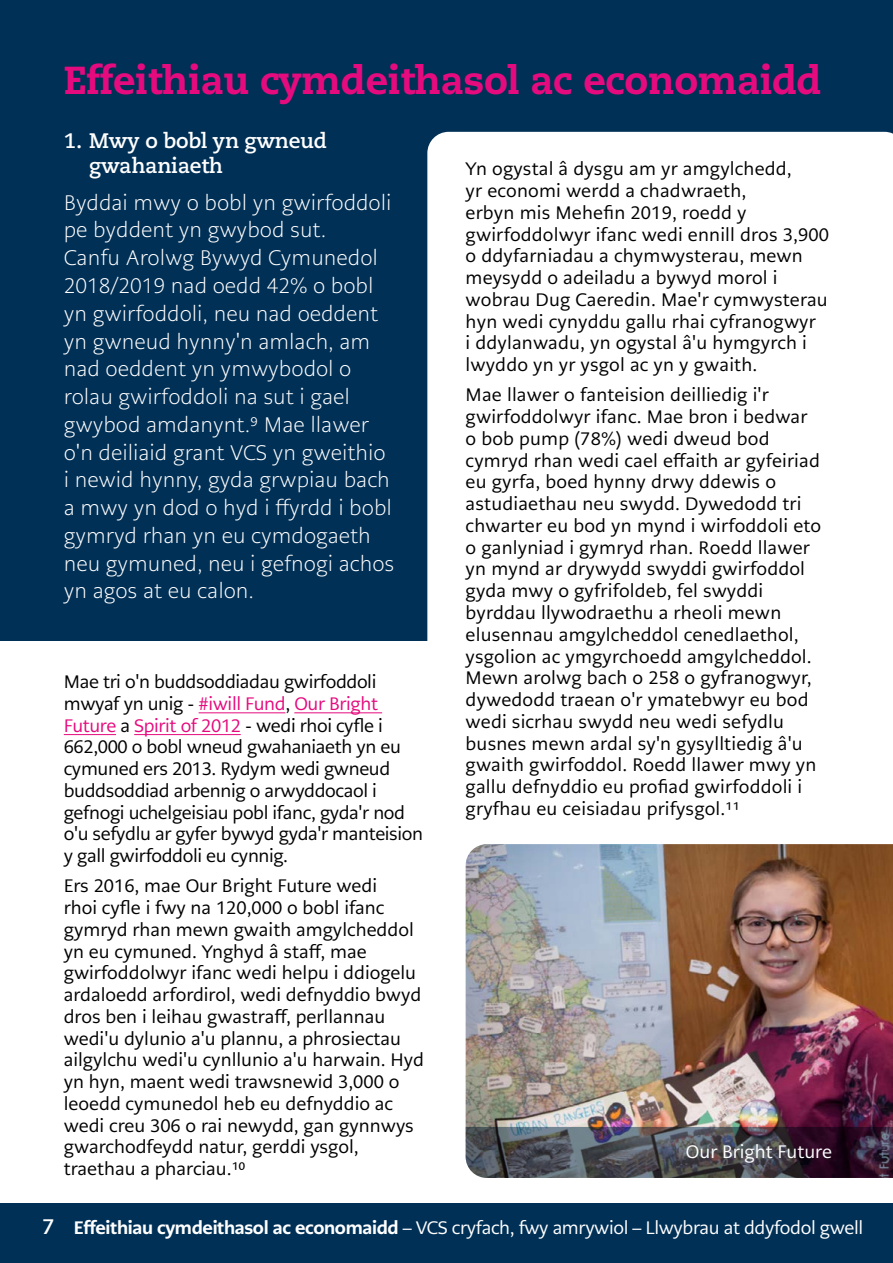
<style>
.page{position:relative;width:893px;height:1263px;background:#fff}
.page>*{position:absolute;margin:0;border:0;box-sizing:border-box;transform-origin:0 0}
.H2__Heading{font:800 39px "Caecilia LT Pro 85";letter-spacing:-.01em;color:#e50b7e}
.P__Intro{font:300 21px/27.8px "PMN Caecilia Sans Text";color:#fff}
.H3__Numbered_Heading{font:700 21px/25.5px "Caecilia LT Pro 75";letter-spacing:-.01em;color:#fff}
.P__Body{font:18px/21.8px "PMN Caecilia Sans Text";letter-spacing:.005em;color:#000}
.P__Body-2{font:18px/21.8px "PMN Caecilia Sans Text";letter-spacing:-.02em;color:#000}
.A__Footer{font:18px "PMN Caecilia Sans Text";letter-spacing:-.02em;color:#fff}
.A__Footer-2{font:18px "PMN Caecilia Sans Text";color:#fff}
.s1{color:#e50b7e}
.s2{font-family:"PMN Caecilia Sans Head";font-weight:700;font-size:21px}
.s3{font-weight:800}
</style>
<div class="page">
<div style="left:0;top:1203px;width:893px;height:60px;background:#003056"></div>
<div style="left:0;top:0;width:893px;height:640px;background:#003056"></div>
<hr style="left:199px;top:712px;width:86px;height:1px;background:#e50b7e">
<hr style="left:294px;top:712px;width:88px;height:1px;background:#e50b7e">
<hr style="left:64px;top:734px;width:52px;height:1px;background:#e50b7e">
<hr style="left:134px;top:734px;width:107px;height:1px;background:#e50b7e">
<div style="left:427px;top:132px;width:466px;height:509px;background:#fff"></div>
<img style="left:466px;top:844px;width:427px;height:283px">
<img style="left:466px;top:1127px;width:427px;height:51px">
<h2 class="H2__Heading" style="left:64px;top:53px;width:759px">Effeithiau cymdeithasol ac economaidd</h2>
<h3 class="H3__Numbered_Heading" style="left:89px;top:127px;width:239px;text-indent:-26px">1. Mwy o bobl yn gwneud gwahaniaeth</h3>
<p class="P__Intro" style="left:64px;top:188px;width:332px">Byddai mwy o bobl yn gwirfoddoli pe byddent yn gwybod sut.<br>Canfu Arolwg Bywyd Cymunedol<br>2018/2019 nad oedd 42% o bobl yn gwirfoddoli, neu nad oeddent yn gwneud hynny'n amlach, am nad oeddent yn ymwybodol o rolau gwirfoddoli na sut i gael gwybod amdanynt.9 Mae llawer o'n deiliaid grant VCS yn gweithio i newid hynny, gyda grwpiau bach a mwy yn dod o hyd i ffyrdd i bobl gymryd rhan yn eu cymdogaeth neu gymuned, neu i gefnogi achos yn agos at eu calon.</p>
<p class="P__Body" style="left:466px;top:158px;width:365px">Yn ogystal â dysgu am yr amgylchedd,<br>yr economi werdd a chadwraeth,<br>erbyn mis Mehefin 2019, roedd y gwirfoddolwyr ifanc wedi ennill dros 3,900 o ddyfarniadau a chymwysterau, mewn meysydd o adeiladu a bywyd morol i wobrau Dug Caeredin. Mae'r cymwysterau hyn wedi cynyddu gallu rhai cyfranogwyr<br>i ddylanwadu, yn ogystal â'u hymgyrch i lwyddo yn yr ysgol ac yn y gwaith.</p>
<p class="P__Body" style="left:466px;top:384px;width:357px">Mae llawer o fanteision deilliedig i'r gwirfoddolwyr ifanc. Mae bron i bedwar o bob pump (78%) wedi dweud bod cymryd rhan wedi cael effaith ar gyfeiriad eu gyrfa, boed hynny drwy ddewis o astudiaethau neu swydd. Dywedodd tri chwarter eu bod yn mynd i wirfoddoli eto o ganlyniad i gymryd rhan. Roedd llawer yn mynd ar drywydd swyddi gwirfoddol gyda mwy o gyfrifoldeb, fel swyddi byrddau llywodraethu a rheoli mewn elusennau amgylcheddol cenedlaethol, ysgolion ac ymgyrchoedd amgylcheddol.<br>Mewn arolwg bach o 258 o gyfranogwyr, dywedodd traean o'r ymatebwyr eu bod wedi sicrhau swydd neu wedi sefydlu busnes mewn ardal sy'n gysylltiedig â'u gwaith gwirfoddol. Roedd llawer mwy yn gallu defnyddio eu profiad gwirfoddoli i gryfhau eu ceisiadau prifysgol.11</p>
<p class="P__Body-2" style="left:64px;top:671px;width:361px">Mae tri o'n buddsoddiadau gwirfoddoli mwyaf yn unig - <span class="s1">#iwill Fund</span>, <span class="s1">Our Bright Future</span> a <span class="s1">Spirit of 2012</span> - wedi rhoi cyfle i 662,000 o bobl wneud gwahaniaeth yn eu cymuned ers 2013. Rydym wedi gwneud buddsoddiad arbennig o arwyddocaol i gefnogi uchelgeisiau pobl ifanc, gyda'r nod o'u sefydlu ar gyfer bywyd gyda'r manteision y gall gwirfoddoli eu cynnig.</p>
<p class="P__Body" style="left:64px;top:875px;width:362px">Ers 2016, mae Our Bright Future wedi<br>rhoi cyfle i fwy na 120,000 o bobl ifanc gymryd rhan mewn gwaith amgylcheddol yn eu cymuned. Ynghyd â staff, mae gwirfoddolwyr ifanc wedi helpu i ddiogelu ardaloedd arfordirol, wedi defnyddio bwyd dros ben i leihau gwastraff, perllannau wedi'u dylunio a'u plannu, a phrosiectau ailgylchu wedi'u cynllunio a'u harwain. Hyd yn hyn, maent wedi trawsnewid 3,000 o leoedd cymunedol heb eu defnyddio ac wedi creu 306 o rai newydd, gan gynnwys gwarchodfeydd natur, gerddi ysgol, traethau a pharciau.10</p>
<p class="A__Footer-2" style="left:686px;top:1140px;width:148px">Our Bright Future</p>
<p class="A__Footer" style="left:43px;top:1216px;width:822px"><span class="s2">7</span> <span class="s3">Effeithiau cymdeithasol ac economaidd</span> – VCS cryfach, fwy amrywiol – Llwybrau at ddyfodol gwell</p>
</div>
